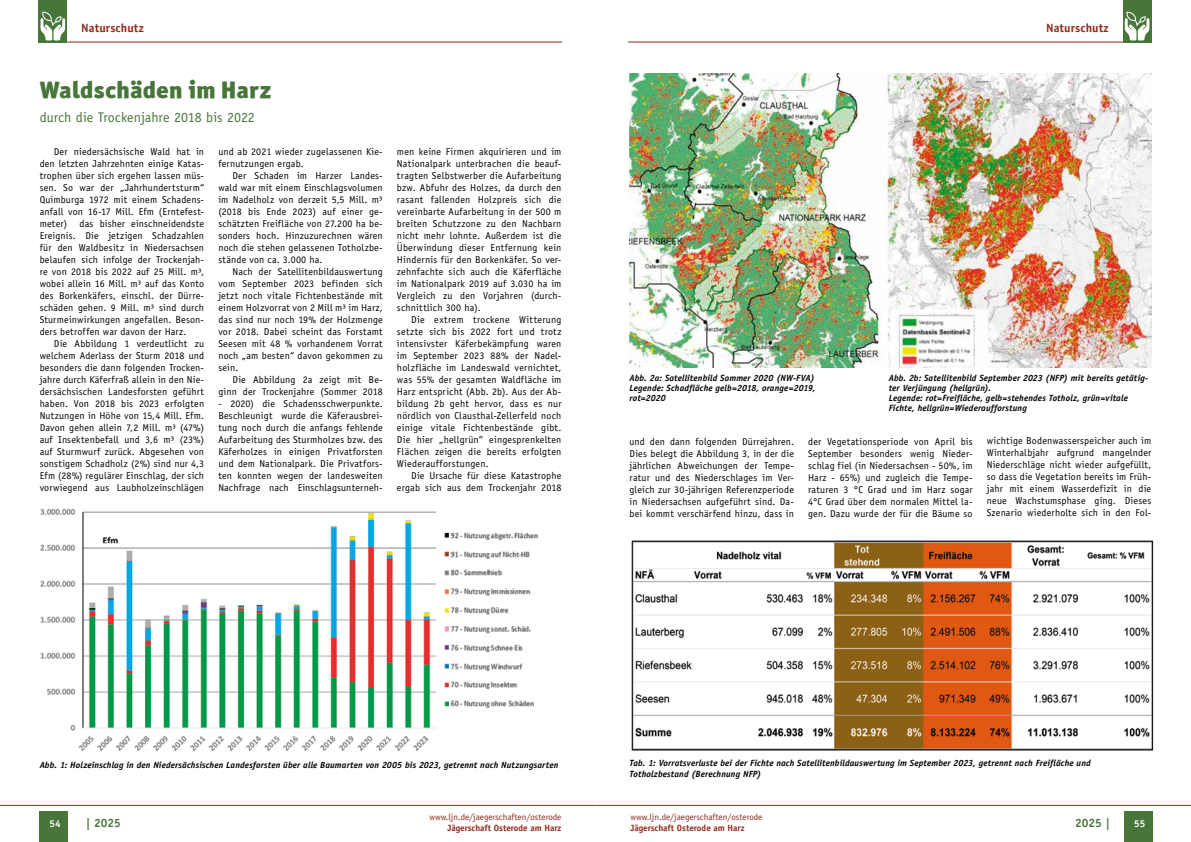
<style>
.page{position:relative;width:1191px;height:842px;background:#fff}
.page>*{position:absolute;margin:0;border:0;box-sizing:border-box;transform-origin:0 0}
.t1{font:24px "Officina San Blk ITCTT Black";letter-spacing:.005em;color:#48753a}
.t2{font:14px "Officina Sans Std";color:#48753a}
.t3{font:700 12px "Officina Sans Std";letter-spacing:.01em;color:#8d2a1b}
.t4{font:700 12px "Officina Sans Std";color:#48753a}
.t5{font:10px/12px "Officina Sans Std";letter-spacing:.015em;color:#000;text-align:justify}
.t6{font:700 10px "Officina Sans Std";color:#fff}
.t7{font:italic 700 9px/9.7px "Officina Sans Std";letter-spacing:.01em;color:#000}
.t8{font:9px "Officina Sans Std";color:#8d2a1b}
.t9{font:700 9px "Officina Sans Std";color:#8d2a1b}
</style>
<div class="page">
<div style="left:39px;top:0;width:28px;height:43px;background:#48753a"></div>
<div style="left:1123px;top:0;width:28px;height:43px;background:#48753a"></div>
<div style="left:40px;top:811px;width:28px;height:31px;background:#48753a"></div>
<div style="left:1124px;top:811px;width:28px;height:31px;background:#48753a"></div>
<hr style="left:595px;top:805px;width:596px;height:1px;background:#8d2a1b">
<hr style="left:0;top:805px;width:595px;height:1px;background:#8d2a1b">
<hr style="left:67px;top:42px;width:495px;height:1px;background:#8d2a1b">
<hr style="left:628px;top:42px;width:495px;height:1px;background:#8d2a1b">
<svg style="left:41px;top:12px;width:24px;height:28px"></svg>
<svg style="left:1124px;top:12px;width:25px;height:28px"></svg>
<img style="left:40px;top:508px;width:499px;height:243px">
<img style="left:631px;top:540px;width:523px;height:211px">
<img style="left:629px;top:74px;width:522px;height:293px">
<p class="t3" style="left:81px;top:21px;width:64px">Naturschutz</p>
<h1 class="t1" style="left:40px;top:74px;width:233px">Waldschäden im Harz</h1>
<h2 class="t2" style="left:40px;top:109px;width:217px">durch die Trockenjahre 2018 bis 2022</h2>
<p class="t5" style="left:40px;top:145px;width:166px;text-indent:14px">Der niedersächsische Wald hat in den letzten Jahrzehnten einige Katas&shy;trophen über sich ergehen lassen müs&shy;sen. So war der „Jahrhundertsturm“ Quimburga 1972 mit einem Schadens&shy;anfall von 16-17 Mill. Efm (Erntefest&shy;meter) das bisher einschneidendste Ereignis. Die jetzigen Schadzahlen für den Waldbesitz in Niedersachsen belaufen sich infolge der Trockenjah&shy;re von 2018 bis 2022 auf 25 Mill. m³, wobei allein 16 Mill. m³ auf das Konto des Borkenkäfers, einschl. der Dürre&shy;schäden gehen. 9 Mill. m³ sind durch Sturmeinwirkungen angefallen. Beson&shy;ders betroffen war davon der Harz.</p>
<p class="t5" style="left:40px;top:337px;width:166px;text-indent:14px">Die Abbildung 1 verdeutlicht zu welchem Aderlass der Sturm 2018 und besonders die dann folgenden Trocken&shy;jahre durch Käferfraß allein in den Nie&shy;dersächsischen Landesforsten geführt haben. Von 2018 bis 2023 erfolgten Nutzungen in Höhe von 15,4 Mill. Efm.<br>Davon gehen allein 7,2 Mill. m³ (47%) auf Insektenbefall und 3,6 m³ (23%) auf Sturmwurf zurück. Abgesehen von sonstigem Schadholz (2%) sind nur 4,3<br>Efm (28%) regulärer Einschlag, der sich vorwiegend aus Laubholzeinschlägen</p>
<p class="t5" style="left:218px;top:146px;width:166px">und ab 2021 wieder zugelassenen Kie&shy;fernutzungen ergab.</p>
<p class="t5" style="left:218px;top:170px;width:166px;text-indent:14px">Der Schaden im Harzer Landes&shy;wald war mit einem Einschlagsvolumen im Nadelholz von derzeit 5,5 Mill. m³ (2018 bis Ende 2023) auf einer ge&shy;schätzten Freifläche von 27.200 ha be&shy;sonders hoch. Hinzuzurechnen wären noch die stehen gelassenen Totholzbe&shy;stände von ca. 3.000 ha.</p>
<p class="t5" style="left:218px;top:266px;width:166px;text-indent:14px">Nach der Satellitenbildauswertung vom September 2023 befinden sich jetzt noch vitale Fichtenbestände mit einem Holzvorrat von 2 Mill m³ im Harz, das sind nur noch 19% der Holzmenge vor 2018. Dabei scheint das Forstamt Seesen mit 48 % vorhandenem Vorrat noch „am besten“ davon gekommen zu sein.</p>
<p class="t5" style="left:218px;top:374px;width:166px;text-align:right">Die Abbildung 2a zeigt mit Be&shy;ginn der Trockenjahre (Sommer 2018</p>
<p class="t5" style="left:218px;top:398px;width:166px">- 2020) die Schadensschwerpunkte.<br>Beschleunigt wurde die Käferausbrei&shy;tung noch durch die anfangs fehlende Aufarbeitung des Sturmholzes bzw. des Käferholzes in einigen Privatforsten und dem Nationalpark. Die Privatfors&shy;ten konnten wegen der landesweiten Nachfrage nach Einschlagsunterneh-</p>
<p class="t5" style="left:397px;top:145px;width:166px">men keine Firmen akquirieren und im Nationalpark unterbrachen die beauf&shy;tragten Selbstwerber die Aufarbeitung bzw. Abfuhr des Holzes, da durch den rasant fallenden Holzpreis sich die vereinbarte Aufarbeitung in der 500 m breiten Schutzzone zu den Nachbarn nicht mehr lohnte. Außerdem ist die Überwindung dieser Entfernung kein Hindernis für den Borkenkäfer. So ver&shy;zehnfachte sich auch die Käferfläche im Nationalpark 2019 auf 3.030 ha im Vergleich zu den Vorjahren (durch&shy;schnittlich 300 ha).</p>
<p class="t5" style="left:397px;top:313px;width:166px;text-indent:14px">Die extrem trockene Witterung setzte sich bis 2022 fort und trotz intensivster Käferbekämpfung waren im September 2023 88% der Nadel&shy;holzfläche im Landeswald vernichtet, was 55% der gesamten Waldfläche im Harz entspricht (Abb. 2b). Aus der Ab&shy;bildung 2b geht hervor, dass es nur nördlich von Clausthal-Zellerfeld noch einige vitale Fichtenbestände gibt.<br>Die hier „hellgrün“ eingesprenkelten Flächen zeigen die bereits erfolgten Wiederaufforstungen.</p>
<p class="t5" style="left:397px;top:469px;width:166px;text-align:right">Die Ursache für diese Katastrophe ergab sich aus dem Trockenjahr 2018</p>
<p class="t3" style="left:1046px;top:21px;width:64px">Naturschutz</p>
<p class="t7" style="left:629px;top:373px;width:187px;text-align:justify">Abb. 2a: Satellitenbild Sommer 2020 (NW-FVA)<br>Legende: Schadfläche gelb=2018, orange=2019, rot=2020</p>
<p class="t5" style="left:629px;top:435px;width:166px">und den dann folgenden Dürrejahren.<br>Dies belegt die Abbildung 3, in der die jährlichen Abweichungen der Tempe&shy;ratur und des Niederschlages im Ver&shy;gleich zur 30-jährigen Referenzperiode in Niedersachsen aufgeführt sind. Da&shy;bei kommt verschärfend hinzu, dass in</p>
<p class="t5" style="left:808px;top:435px;width:166px">der Vegetationsperiode von April bis September besonders wenig Nieder&shy;schlag fiel (in Niedersachsen - 50%, im Harz - 65%) und zugleich die Tempe&shy;raturen 3 °C Grad und im Harz sogar 4°C Grad über dem normalen Mittel la&shy;gen. Dazu wurde der für die Bäume so</p>
<p class="t5" style="left:986px;top:435px;width:166px">wichtige Bodenwasserspeicher auch im Winterhalbjahr aufgrund mangelnder Niederschläge nicht wieder aufgefüllt, so dass die Vegetation bereits im Früh&shy;jahr mit einem Wasserdefizit in die neue Wachstumsphase ging. Dieses Szenario wiederholte sich in den Fol-</p>
<p class="t7" style="left:888px;top:373px;width:261px">Abb. 2b: Satellitenbild September 2023 (NFP) mit bereits getätig&shy;ter Verjüngung (hellgrün).<br>Legende: rot=Freifläche, gelb=stehendes Totholz, grün=vitale Fichte, hellgrün=Wiederaufforstung</p>
<p class="t7" style="left:40px;top:760px;width:520px">Abb. 1: Holzeinschlag in den Niedersächsischen Landesforsten über alle Baumarten von 2005 bis 2023, getrennt nach Nutzungsarten</p>
<p class="t7" style="left:629px;top:757px;width:463px;line-height:10.8px">Tab. 1: Vorratsverluste bei der Fichte nach Satellitenbildauswertung im September 2023, getrennt nach Freifläche und<br>Totholzbestand (Berechnung NFP)</p>
<p class="t8" style="left:429px;top:811px;width:133px">www.ljn.de/jaegerschaften/osterode</p>
<p class="t9" style="left:447px;top:822px;width:115px">Jägerschaft Osterode am Harz</p>
<p class="t8" style="left:630px;top:811px;width:133px">www.ljn.de/jaegerschaften/osterode</p>
<p class="t9" style="left:630px;top:822px;width:115px">Jägerschaft Osterode am Harz</p>
<p class="t4" style="left:86px;top:815px;width:37px">| 2025</p>
<p class="t4" style="left:1075px;top:815px;width:37px">2025 |</p>
<p class="t6" style="left:50px;top:817px;width:13px">54</p>
<p class="t6" style="left:1134px;top:817px;width:13px">55</p>
</div>
